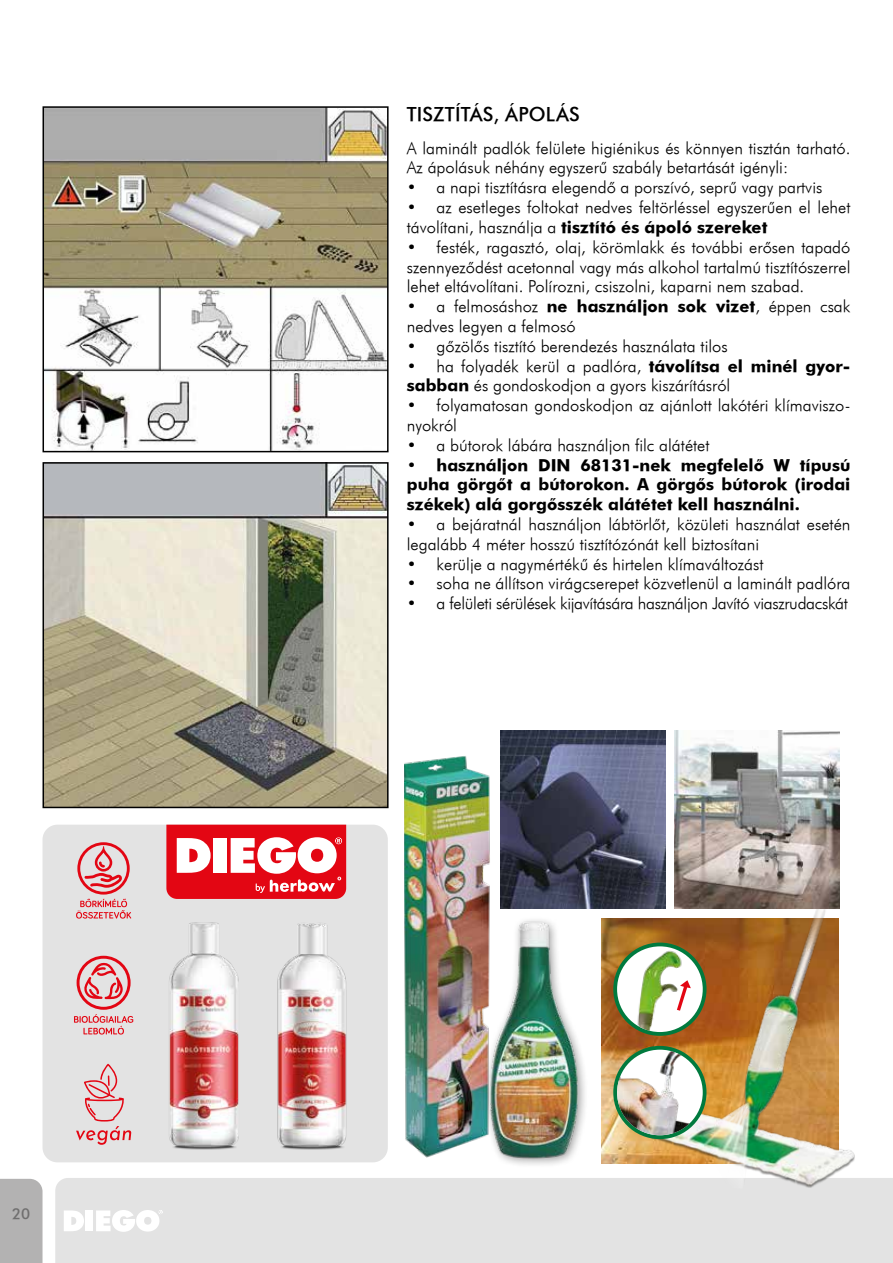
<style>
.page{position:relative;width:893px;height:1263px;background:#fff}
.page>*{position:absolute;margin:0;border:0;box-sizing:border-box;transform-origin:0 0}
.t1{font:19.5px "Futura Md CE Medium";letter-spacing:.005em;color:#000}
.t2{font:16.5px/19.8px "Futura Lt CE Light";color:#000}
.t3{font:16.5px/19.8px "Futura Md CE Bold";color:#000;text-align:justify}
.t4{font:16.5px "Futura Lt CE Light";letter-spacing:-.02em;color:#000}
.t5{font:15px "Futura Md CE Medium";color:#706f6f}
.s1{font-family:"Futura Lt CE Light"}
.s2{font-family:"Futura Md CE Bold"}
</style>
<div class="page">
<div style="left:0;top:1179px;width:43px;height:84px;background:#b3b2b2"></div>
<div style="left:55px;top:1178px;width:838px;height:85px;background:#e3e3e3"></div>
<svg style="left:64px;top:1210px;width:20px;height:21px"></svg>
<div style="left:85px;top:1210px;width:8px;height:21px;background:#fff"></div>
<svg style="left:96px;top:1210px;width:67px;height:22px"></svg>
<img style="left:46px;top:109px;width:340px;height:340px">
<div style="left:43px;top:106px;width:346px;height:346px;border:2px solid #000"></div>
<img style="left:46px;top:465px;width:340px;height:340px">
<div style="left:43px;top:462px;width:346px;height:346px;border:2px solid #000"></div>
<img style="left:601px;top:919px;width:41px;height:244px">
<img style="left:642px;top:885px;width:223px;height:310px">
<div style="left:613px;top:942px;width:93px;height:94px;border:8px solid #007a3e;border-radius:50%"></div>
<img style="left:617px;top:946px;width:84px;height:86px">
<svg style="left:677px;top:980px;width:14px;height:31px"></svg>
<div style="left:613px;top:1046px;width:93px;height:93px;border:8px solid #007a3e;border-radius:50%"></div>
<img style="left:617px;top:1050px;width:86px;height:85px;border-radius:43px">
<img style="left:501px;top:731px;width:165px;height:178px">
<img style="left:675px;top:731px;width:164px;height:178px">
<img style="left:404px;top:756px;width:86px;height:402px">
<img style="left:479px;top:897px;width:112px;height:268px">
<div style="left:43px;top:825px;width:345px;height:337px;background:#e3e3e3;border-radius:15px"></div>
<svg style="left:166px;top:825px;width:180px;height:74px;background:#ec5e66"></svg>
<img style="left:169px;top:922px;width:70px;height:228px">
<img style="left:277px;top:923px;width:70px;height:227px">
<svg style="left:76px;top:842px;width:55px;height:76px"></svg>
<svg style="left:74px;top:956px;width:59px;height:78px"></svg>
<svg style="left:76px;top:1064px;width:55px;height:81px"></svg>
<p class="t5" style="left:12px;top:1204px;width:20px">20</p>
<p class="t1" style="left:407px;top:102px;width:175px">TISZTÍTÁS, ÁPOLÁS</p>
<p class="t2" style="left:407px;top:138px;width:445px">A laminált padlók felülete higiénikus és könnyen tisztán tarható.<br>Az ápolásuk néhány egyszerű szabály betartását igényli:</p>
<p class="t2" style="left:407px;top:178px;width:417px">• a napi tisztításra elegendő a porszívó, seprű vagy partvis</p>
<p class="t2" style="left:407px;top:197px;width:445px">• az esetleges foltokat nedves feltörléssel egyszerűen el lehet</p>
<p class="t3" style="left:407px;top:217px;width:362px"><span class="s1">távolítani, használja a</span> tisztító és ápoló szereket</p>
<p class="t2" style="left:407px;top:237px;width:445px;text-align:justify">• festék, ragasztó, olaj, körömlakk és további erősen tapadó szennyeződést acetonnal vagy más alkohol tartalmú tisztítószerrel lehet eltávolítani. Polírozni, csiszolni, kaparni nem szabad.</p>
<p class="t2" style="left:407px;top:296px;width:445px">• a felmosáshoz <span class="s2">ne használjon sok vizet</span>, éppen csak nedves legyen a felmosó</p>
<p class="t2" style="left:407px;top:336px;width:322px">• gőzölős tisztító berendezés használata tilos</p>
<p class="t2" style="left:407px;top:356px;width:445px">• ha folyadék kerül a padlóra, <span class="s2">távolítsa el minél gyor&shy;sabban</span> és gondoskodjon a gyors kiszárításról</p>
<p class="t2" style="left:407px;top:395px;width:445px">• folyamatosan gondoskodjon az ajánlott lakótéri klímaviszo&shy;nyokról</p>
<p class="t2" style="left:407px;top:435px;width:304px">• a bútorok lábára használjon filc alátétet</p>
<p class="t3" style="left:407px;top:455px;width:445px"><span class="s1">•</span> használjon DIN 68131-nek megfelelő W típusú puha görgőt a bútorokon. A görgős bútorok (irodai székek) alá gorgősszék alátétet kell használni.</p>
<p class="t2" style="left:407px;top:514px;width:445px">• a bejáratnál használjon lábtörlőt, közületi használat esetén legalább 4 méter hosszú tisztítózónát kell biztosítani</p>
<p class="t2" style="left:407px;top:554px;width:358px">• kerülje a nagymértékű és hirtelen klímaváltozást</p>
<p class="t2" style="left:407px;top:574px;width:445px">• soha ne állítson virágcserepet közvetlenül a laminált padlóra</p>
<p class="t4" style="left:407px;top:593px;width:443px">• a felületi sérülések kijavítására használjon Javító viaszrudacskát</p>
</div>
